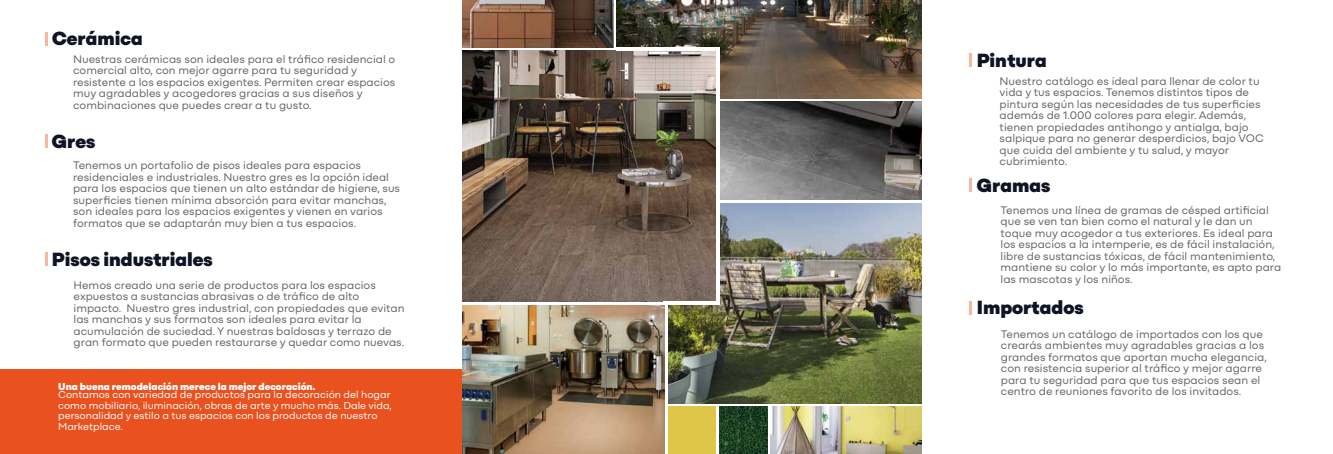
<style>
.page{position:relative;width:1333px;height:454px;background:#fff}
.page>*{position:absolute;margin:0;border:0;box-sizing:border-box;transform-origin:0 0}
.t1{font:20px "Mozaic GEO Variable";color:#0f1323}
.t2{font:11.5px/11.5px "Mozaic GEO Variable";color:#666665}
.t3{font:10.5px/10.5px "Mozaic GEO Variable";color:#fff}
</style>
<div class="page">
<div style="left:0;top:369px;width:462px;height:85px;background:#e9511e"></div>
<img style="left:617px;top:0;width:304px;height:98px">
<img style="left:770px;top:406px;width:151px;height:48px">
<img style="left:668px;top:203px;width:253px;height:200px">
<img style="left:462px;top:305px;width:202px;height:149px">
<img style="left:462px;top:51px;width:254px;height:250px">
<img style="left:720px;top:101px;width:201px;height:99px">
<img style="left:719px;top:406px;width:48px;height:47px">
<img style="left:462px;top:0;width:151px;height:47px">
<hr style="left:663px;top:301px;width:56px;height:4px;background:#fff">
<hr style="left:716px;top:48px;width:3px;height:257px;background:#fff">
<hr style="left:616px;top:47px;width:103px;height:4px;background:#fff">
<div style="left:668px;top:406px;width:48px;height:48px;background:#e0c648"></div>
<svg style="left:45px;top:32px;width:2px;height:13px"></svg>
<svg style="left:45px;top:134px;width:2px;height:13px"></svg>
<svg style="left:45px;top:252px;width:2px;height:13px"></svg>
<svg style="left:969px;top:54px;width:2px;height:13px"></svg>
<svg style="left:969px;top:179px;width:2px;height:13px"></svg>
<svg style="left:969px;top:301px;width:2px;height:13px"></svg>
<h1 class="t1" style="left:52px;top:22px;width:92px">Cerámica</h1>
<p class="t2" style="left:73px;top:52px;width:324px">Nuestras cerámicas son ideales para el tráfico residencial o comercial alto, con mejor agarre para tu seguridad y resistente a los espacios exigentes. Permiten crear espacios muy agradables y acogedores gracias a sus diseños y combinaciones que puedes crear a tu gusto.</p>
<h1 class="t1" style="left:52px;top:126px;width:45px">Gres</h1>
<p class="t2" style="left:73px;top:158px;width:328px">Tenemos un portafolio de pisos ideales para espacios residenciales e industriales. Nuestro gres es la opción ideal para los espacios que tienen un alto estándar de higiene, sus superficies tienen mínima absorción para evitar manchas, son ideales para los espacios exigentes y vienen en varios formatos que se adaptarán muy bien a tus espacios.</p>
<h1 class="t1" style="left:52px;top:244px;width:162px">Pisos industriales</h1>
<p class="t2" style="left:74px;top:278px;width:332px">Hemos creado una serie de productos para los espacios expuestos a sustancias abrasivas o de tráfico de alto impacto. Nuestro gres industrial, con propiedades que evitan las manchas y sus formatos son ideales para evitar la acumulación de suciedad. Y nuestras baldosas y terrazo de gran formato que pueden restaurarse y quedar como nuevas.</p>
<p class="t3" style="left:58px;top:380px;width:334px;line-height:8.5px">Una buena remodelación merece la mejor decoración.<br>Contamos con variedad de productos para la decoración del hogar</p>
<p class="t3" style="left:58px;top:398px;width:335px">como mobiliario, iluminación, obras de arte y mucho más. Dale vida, personalidad y estilo a tus espacios con los productos de nuestro<br>Marketplace.</p>
<h1 class="t1" style="left:976px;top:44px;width:71px">Pintura</h1>
<p class="t2" style="left:999px;top:74px;width:265px">Nuestro catálogo es ideal para llenar de color tu vida y tus espacios. Tenemos distintos tipos de pintura según las necesidades de tus superficies además de 1.000 colores para elegir. Además, tienen propiedades antihongo y antialga, bajo salpique para no generar desperdicios, bajo VOC que cuida del ambiente y tu salud, y mayor cubrimiento.</p>
<h1 class="t1" style="left:976px;top:169px;width:75px">Gramas</h1>
<p class="t2" style="left:1000px;top:203px;width:282px">Tenemos una línea de gramas de césped artificial que se ven tan bien como el natural y le dan un toque muy acogedor a tus exteriores. Es ideal para los espacios a la intemperie, es de fácil instalación, libre de sustancias tóxicas, de fácil mantenimiento, mantiene su color y lo más importante, es apto para las mascotas y los niños.</p>
<h1 class="t1" style="left:976px;top:292px;width:108px">Importados</h1>
<p class="t2" style="left:1000px;top:327px;width:267px">Tenemos un catálogo de importados con los que crearás ambientes muy agradables gracias a los grandes formatos que aportan mucha elegancia, con resistencia superior al tráfico y mejor agarre para tu seguridad para que tus espacios sean el centro de reuniones favorito de los invitados.</p>
</div>
